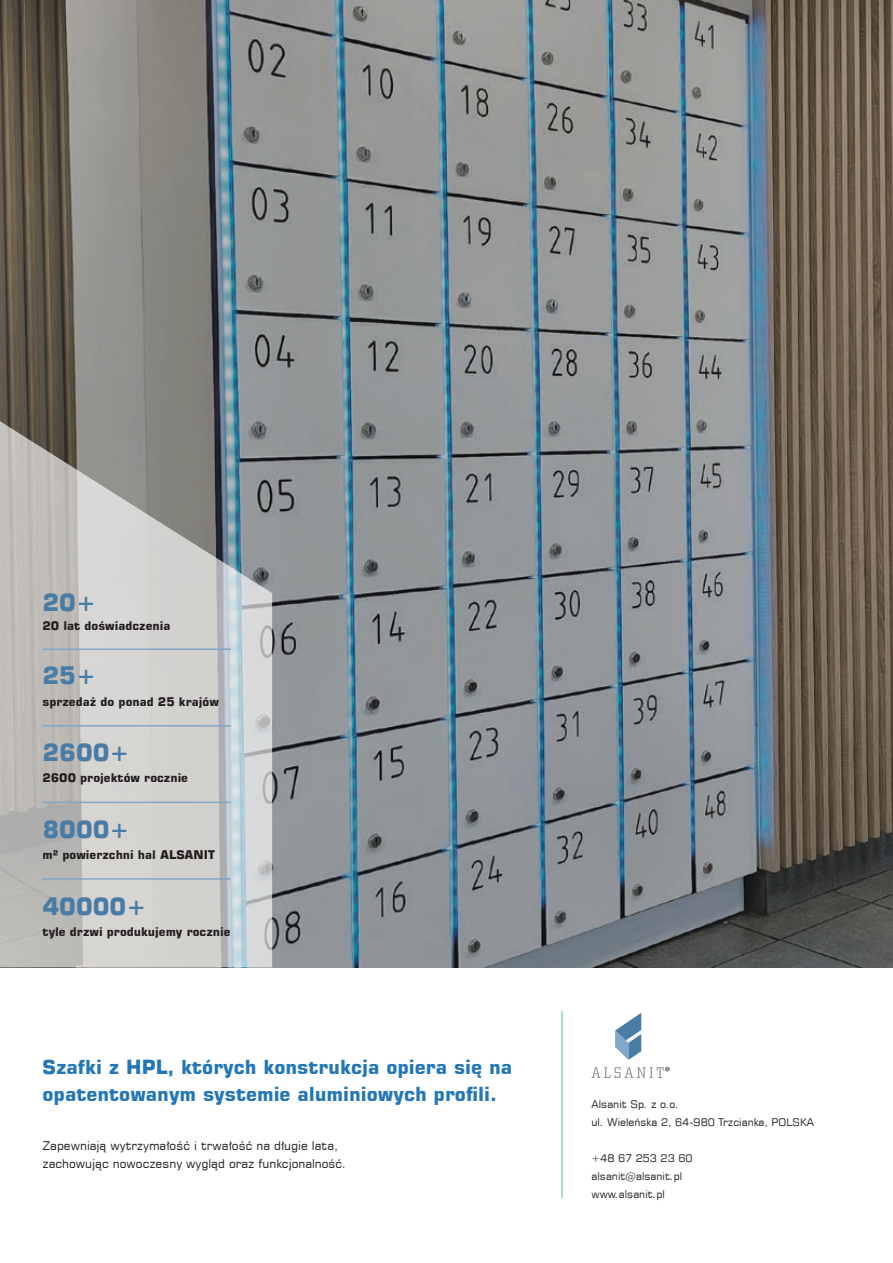
<style>
.page{position:relative;width:893px;height:1263px;background:#fff}
.page>*{position:absolute;margin:0;border:0;box-sizing:border-box;transform-origin:0 0}
.t1{font:700 24px "Square 721 EU";color:#497ca5}
.t2{font:700 19.5px/27px "Square 721 EU";color:#2477b7}
.t3{font:700 12px "Square 721 EU";color:#231f20}
.t4{font:12px/18px "Square 721 EU";color:#231f20}
.t5{font:10.5px/18px "Square 721 EU";color:#231f20}
</style>
<div class="page">
<img style="left:0;top:0;width:893px;height:967px">
<svg style="left:0;top:413px;width:272px;height:554px;background:#bcbdbb"></svg>
<svg style="left:615px;top:1013px;width:26px;height:47px"></svg>
<svg style="left:591px;top:1067px;width:78px;height:11px"></svg>
<hr style="left:561px;top:1011px;width:2px;height:187px;background:#59c4bc">
<hr style="left:43px;top:648px;width:188px;height:2px;background:#82a7c8">
<hr style="left:43px;top:725px;width:188px;height:1px;background:#82a7c8">
<hr style="left:43px;top:801px;width:188px;height:2px;background:#82a7c8">
<hr style="left:43px;top:878px;width:188px;height:2px;background:#82a7c8">
<h1 class="t1" style="left:43px;top:587px;width:55px">20+</h1>
<p class="t3" style="left:43px;top:618px;width:129px">20 lat doświadczenia</p>
<h1 class="t1" style="left:43px;top:661px;width:55px">25+</h1>
<p class="t3" style="left:43px;top:694px;width:178px">sprzedaż do ponad 25 krajów</p>
<h1 class="t1" style="left:43px;top:737px;width:89px">2600+</h1>
<p class="t3" style="left:43px;top:770px;width:147px">2600 projektów rocznie</p>
<h1 class="t1" style="left:43px;top:814px;width:89px">8000+</h1>
<p class="t3" style="left:43px;top:847px;width:174px">m² powierzchni hal ALSANIT</p>
<h1 class="t1" style="left:43px;top:891px;width:105px">40000+</h1>
<p class="t3" style="left:43px;top:924px;width:189px">tyle drzwi produkujemy rocznie</p>
<h2 class="t2" style="left:43px;top:1054px;width:471px">Szafki z HPL, których konstrukcja opiera się na opatentowanym systemie aluminiowych profili.</h2>
<p class="t4" style="left:43px;top:1136px;width:305px">Zapewniają wytrzymałość i trwałość na długie lata, zachowując nowoczesny wygląd oraz funkcjonalność.</p>
<p class="t5" style="left:591px;top:1095px;width:224px">Alsanit Sp. z o.o.<br>ul. Wieleńska 2, 64-980 Trzcianka, POLSKA</p>
<p class="t5" style="left:591px;top:1149px;width:103px">+48 67 253 23 60 alsanit@alsanit.pl www.alsanit.pl</p>
</div>
